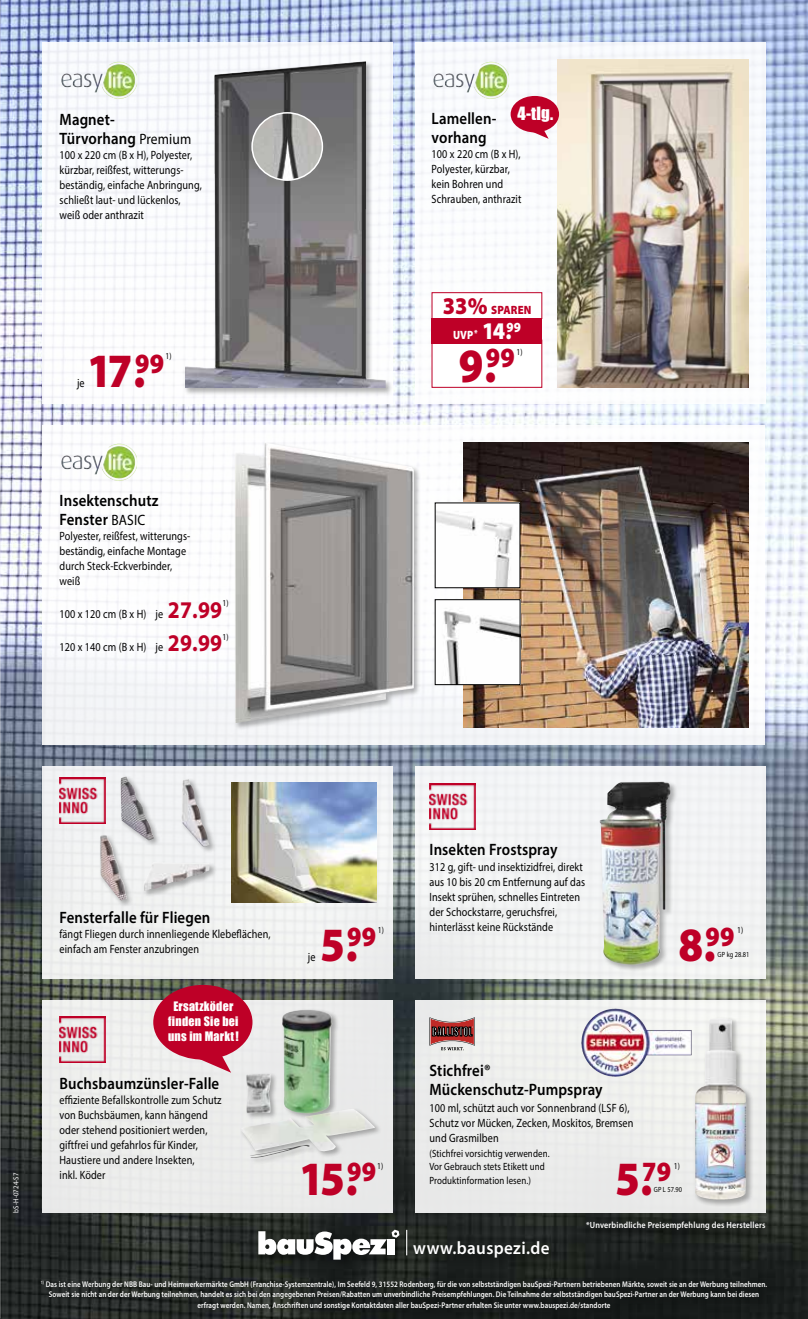
<style>
.page{position:relative;width:808px;height:1319px;background:#fff}
.page>*{position:absolute;margin:0;border:0;box-sizing:border-box;transform-origin:0 0}
.t1{font:900 48px "Myriad Pro";color:#be0027;scale:.9 1}
.t2{font:600 18px "Myriad Pro";letter-spacing:.02em;color:#fff;scale:.95 1}
.t3{font:16.8px "Impact";color:#fff}
.t4{font:600 16.5px/19.5px "Myriad Pro";letter-spacing:.01em;color:#000;scale:.9 1}
.t5{font:12px/15px "Myriad Pro";letter-spacing:.01em;color:#000;scale:.85 1}
.t6{font:12px/15px "Impact";letter-spacing:.02em;color:#fff;text-align:center}
.t7{font:900 12px "Myriad Pro";color:#fff;scale:.85 1}
.t8{font:900 12px "Myriad Pro";letter-spacing:.01em;color:#be0027;scale:.9 1}
.t9{font:10.5px/13.5px "Myriad Pro";letter-spacing:.01em;color:#000;scale:.85 1}
.t10{font:600 9px "Myriad Pro";letter-spacing:.02em;color:#fff;scale:.9 1}
.t11{font:9px "Myriad Pro";color:#000;scale:.85 1}
.t12{font:600 8.25px/10.5px "Myriad Pro";letter-spacing:.01em;color:#fff;text-align:center;scale:.85 1}
.t13{font:7.5px "Myriad Pro";letter-spacing:.01em;color:#000;scale:.85 1}
.t14{font:7.5px "Myriad Pro";letter-spacing:.02em;color:#fff;scale:.9 1}
.s1{font-weight:400;font-size:15px}
.s2{font-size:24px}
.s3{font-weight:700;font-size:24px;color:#be0027}
</style>
<div class="page">
<img style="left:1px;top:0;width:807px;height:1318px">
<img style="left:0;top:0;width:1px;height:1318px">
<div style="left:254px;top:1225px;width:308px;height:47px;background:#000;opacity:.5"></div>
<svg style="left:258px;top:1229px;width:141px;height:30px"></svg>
<div style="left:387px;top:1238px;width:8px;height:16px;background:#fff"></div>
<svg style="left:406px;top:1229px;width:1px;height:26px"></svg>
<svg style="left:583px;top:1216px;width:195px;height:25px;background:#202420"></svg>
<div style="left:415px;top:43px;width:350px;height:361px;background:#fff"></div>
<div style="left:43px;top:43px;width:350px;height:361px;background:#fff"></div>
<div style="left:43px;top:425px;width:722px;height:319px;background:#fff"></div>
<div style="left:43px;top:765px;width:350px;height:213px;background:#eff0f0"></div>
<div style="left:43px;top:999px;width:350px;height:213px;background:#ebebea"></div>
<div style="left:415px;top:765px;width:350px;height:213px;background:#f1f2f3"></div>
<div style="left:415px;top:999px;width:350px;height:213px;background:#ececeb"></div>
<div style="left:37px;top:1276px;width:742px;height:42px;background:#000;opacity:.5"></div>
<img style="left:557px;top:60px;width:191px;height:327px">
<img style="left:480px;top:62px;width:29px;height:29px">
<img style="left:108px;top:62px;width:29px;height:28px">
<img style="left:108px;top:444px;width:29px;height:27px">
<div style="left:183px;top:60px;width:210px;height:336px;background:#000;opacity:.3"></div>
<img style="left:185px;top:61px;width:201px;height:327px">
<img style="left:252px;top:113px;width:70px;height:67px">
<div style="left:251px;top:112px;width:72px;height:69px;border:2px solid #fff;border-radius:50%"></div>
<div style="left:233px;top:441px;width:188px;height:289px;background:#000;opacity:.3"></div>
<img style="left:235px;top:442px;width:179px;height:281px">
<div style="left:432px;top:292px;width:110px;height:27px;background:#fff;border:1px solid #be0027"></div>
<div style="left:432px;top:318px;width:110px;height:25px;background:#be0027"></div>
<img style="left:232px;top:782px;width:144px;height:119px">
<div style="left:511px;top:96px;width:48px;height:36px;background:#be0027;border-radius:50%"></div>
<svg style="left:531px;top:129px;width:18px;height:10px"></svg>
<div style="left:238px;top:1008px;width:144px;height:157px;background:#000;opacity:.3"></div>
<img style="left:283px;top:1009px;width:24px;height:7px">
<div style="left:99px;top:775px;width:118px;height:132px;background:#000;opacity:.3"></div>
<img style="left:121px;top:776px;width:34px;height:64px">
<img style="left:60px;top:777px;width:46px;height:46px">
<div style="left:598px;top:779px;width:80px;height:193px;background:#000;opacity:.3"></div>
<img style="left:599px;top:781px;width:71px;height:183px">
<img style="left:429px;top:783px;width:46px;height:46px">
<img style="left:60px;top:1016px;width:46px;height:46px">
<div style="left:693px;top:1016px;width:61px;height:191px;background:#000;opacity:.3"></div>
<img style="left:695px;top:1018px;width:26px;height:181px">
<img style="left:581px;top:1008px;width:33px;height:65px">
<svg style="left:429px;top:1017px;width:46px;height:33px"></svg>
<div style="left:153px;top:984px;width:99px;height:75px;background:#be0027;border-radius:50%"></div>
<svg style="left:195px;top:1052px;width:36px;height:20px"></svg>
<img style="left:463px;top:442px;width:285px;height:285px">
<img style="left:437px;top:504px;width:81px;height:82px">
<img style="left:443px;top:601px;width:75px;height:82px">
<div style="left:435px;top:599px;width:85px;height:86px;border:1px solid #000"></div>
<h3 class="t4" style="left:60px;top:109px;width:148px">Magnet-<br>Türvorhang <span class="s1">Premium</span></h3>
<p class="t5" style="left:60px;top:147px;width:169px">100 x 220 cm (B x H), Polyester, kürzbar, reißfest, witterungs&shy;beständig, einfache Anbringung, schließt laut- und lückenlos, weiß oder anthrazit</p>
<h3 class="t3" style="left:518px;top:100px;width:37px">4-tlg.</h3>
<h3 class="t4" style="left:432px;top:108px;width:73px">Lamellen&shy;vorhang</h3>
<p class="t5" style="left:432px;top:147px;width:107px">100 x 220 cm (B x H),<br>Polyester, kürzbar, kein Bohren und<br>Schrauben, anthrazit</p>
<p class="t8" style="left:443px;top:301px;width:100px"><span class="s2">33%</span> SPAREN</p>
<p class="t7" style="left:453px;top:326px;width:81px">UVP<sup>*</sup> <span class="s2">14.</span><sup>99</sup></p>
<h1 class="t1" style="left:87px;top:339px;width:87px">17.<sup>99</sup></h1>
<h1 class="t1" style="left:459px;top:333px;width:64px">9.<sup>99</sup></h1>
<p class="t11" style="left:516px;top:347px;width:9px">1)</p>
<p class="t11" style="left:166px;top:350px;width:9px">1)</p>
<p class="t5" style="left:77px;top:375px;width:11px">je</p>
<h3 class="t4" style="left:60px;top:490px;width:111px">Insektenschutz<br>Fenster <span class="s1">BASIC</span></h3>
<p class="t5" style="left:60px;top:528px;width:155px">Polyester, reißfest, witterungs&shy;beständig, einfache Montage durch Steck-Eckverbinder, weiß</p>
<p class="t5" style="left:60px;top:606px;width:193px">100 x 120 cm (B x H) je <span class="s3">27.99</span></p>
<p class="t5" style="left:60px;top:639px;width:193px">120 x 140 cm (B x H) je <span class="s3">29.99</span></p>
<p class="t11" style="left:223px;top:597px;width:9px">1)</p>
<p class="t11" style="left:223px;top:631px;width:9px">1)</p>
<p class="t14" style="left:11px;top:1212px;width:46px;rotate:-90deg">bS-H-0724-S7</p>
<h3 class="t4" style="left:60px;top:906px;width:169px">Fensterfalle für Fliegen</h3>
<p class="t5" style="left:60px;top:925px;width:250px">fängt Fliegen durch innenliegende Klebeflächen, einfach am Fenster anzubringen</p>
<p class="t6" style="left:168px;top:998px;width:72px">Ersatzköder finden Sie bei uns im Markt!</p>
<h3 class="t4" style="left:60px;top:1072px;width:179px">Buchsbaumzünsler-Falle</h3>
<p class="t5" style="left:60px;top:1091px;width:192px">effiziente Befallskontrolle zum Schutz von Buchsbäumen, kann hängend oder stehend positioniert werden, giftfrei und gefahrlos für Kinder,<br>Haustiere und andere Insekten,<br>inkl. Köder</p>
<h3 class="t4" style="left:429px;top:839px;width:144px">Insekten Frostspray</h3>
<p class="t5" style="left:429px;top:859px;width:185px">312 g, gift- und insektizidfrei, direkt aus 10 bis 20 cm Entfernung auf das Insekt sprühen, schnelles Eintreten der Schockstarre, geruchsfrei, hinterlässt keine Rückstände</p>
<p class="t11" style="left:378px;top:924px;width:9px">1)</p>
<p class="t11" style="left:737px;top:924px;width:9px">1)</p>
<h1 class="t1" style="left:320px;top:912px;width:64px">5.<sup>99</sup></h1>
<h1 class="t1" style="left:678px;top:912px;width:64px">8.<sup>99</sup></h1>
<p class="t13" style="left:718px;top:950px;width:39px">GP kg 28.81</p>
<p class="t5" style="left:308px;top:948px;width:11px">je</p>
<h3 class="t4" style="left:429px;top:1059px;width:194px">Stichfrei®<br>Mückenschutz-Pumpspray</h3>
<p class="t5" style="left:429px;top:1099px;width:241px">100 ml, schützt auch vor Sonnenbrand (LSF 6),<br>Schutz vor Mücken, Zecken, Moskitos, Bremsen und Grasmilben</p>
<p class="t9" style="left:429px;top:1146px;width:143px">(Stichfrei vorsichtig verwenden.<br>Vor Gebrauch stets Etikett und<br>Produktinformation lesen.)</p>
<h1 class="t1" style="left:299px;top:1146px;width:87px">15.<sup>99</sup></h1>
<h1 class="t1" style="left:615px;top:1146px;width:64px">5.<sup>79</sup></h1>
<p class="t11" style="left:377px;top:1160px;width:9px">1)</p>
<p class="t11" style="left:674px;top:1160px;width:9px">1)</p>
<p class="t13" style="left:654px;top:1184px;width:35px">GP L 57.90</p>
<h2 class="t2" style="left:413px;top:1236px;width:145px">www.bauspezi.de</h2>
<p class="t10" style="left:586px;top:1218px;width:201px">*Unverbindliche Preisempfehlung des Herstellers</p>
<p class="t12" style="left:41px;top:1278px;width:856px"><sup>1)</sup> Das ist eine Werbung der NBB Bau- und Heimwerkermärkte GmbH (Franchise-Systemzentrale), Im Seefeld 9, 31552 Rodenberg, für die von selbstständigen bauSpezi-Partnern betriebenen Märkte, soweit sie an der Werbung teilnehmen.<br>Soweit sie nicht an der der Werbung teilnehmen, handelt es sich bei den angegebenen Preisen/Rabatten um unverbindliche Preisempfehlungen. Die Teilnahme der selbstständigen bauSpezi-Partner an der Werbung kann bei diesen erfragt werden. Namen, Anschriften und sonstige Kontaktdaten aller bauSpezi-Partner erhalten Sie unter www.bauspezi.de/standorte</p>
</div>
